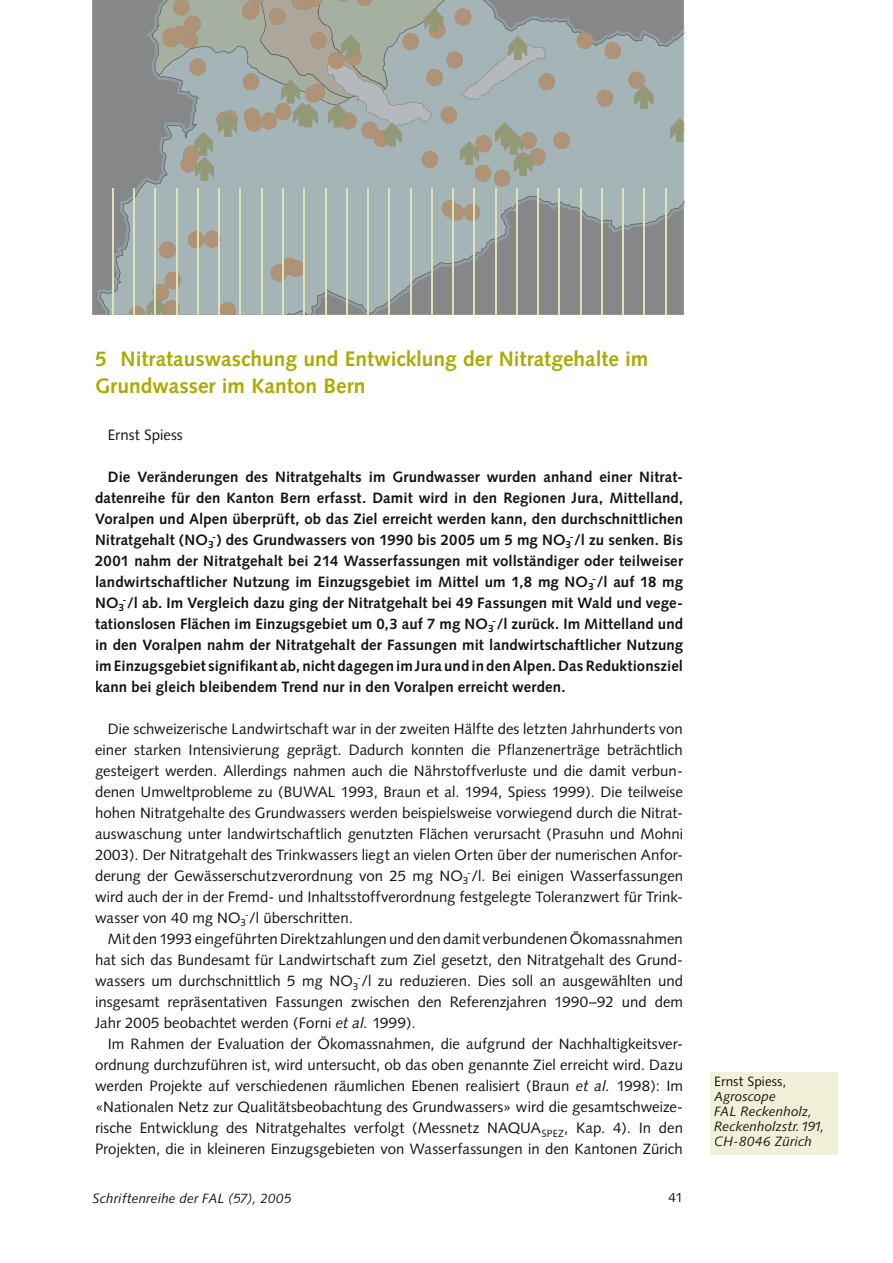
<style>
.page{position:relative;width:893px;height:1263px;background:#fff}
.page>*{position:absolute;margin:0;border:0;box-sizing:border-box;transform-origin:0 0}
.t1{font:700 21px/27px "Syntax";color:#abaa00}
.t2{font:15px/21px "Syntax";color:#141314;text-align:justify}
.t3{font:700 15px/21px "Syntax";letter-spacing:.01em;color:#141314;text-align:justify}
.t4{font:italic 13.5px/15px "Syntax";letter-spacing:.005em;color:#141411}
.t5{font:italic 13.5px "Syntax";letter-spacing:.005em;color:#141314}
.t6{font:13.5px "Syntax";letter-spacing:.01em;color:#141411}
.t7{font:13.5px "Syntax";color:#141314}
.s1{font-style:italic}
</style>
<div class="page">
<svg style="left:100px;top:0;width:585px;height:315px;background:#9ea5a3"></svg>
<hr style="left:112px;top:188px;width:2px;height:127px;background:#e0e2b5">
<hr style="left:133px;top:188px;width:2px;height:127px;background:#e0e2b5">
<hr style="left:155px;top:188px;width:1px;height:127px;background:#e0e2b5">
<hr style="left:176px;top:188px;width:1px;height:127px;background:#e0e2b5">
<hr style="left:197px;top:188px;width:2px;height:127px;background:#e0e2b5">
<hr style="left:218px;top:188px;width:2px;height:127px;background:#e0e2b5">
<hr style="left:240px;top:188px;width:1px;height:127px;background:#e0e2b5">
<hr style="left:261px;top:188px;width:1px;height:127px;background:#e0e2b5">
<hr style="left:282px;top:188px;width:2px;height:127px;background:#e0e2b5">
<hr style="left:303px;top:188px;width:2px;height:127px;background:#e0e2b5">
<hr style="left:325px;top:188px;width:1px;height:127px;background:#e0e2b5">
<hr style="left:346px;top:188px;width:2px;height:127px;background:#e0e2b5">
<hr style="left:367px;top:188px;width:2px;height:127px;background:#e0e2b5">
<hr style="left:389px;top:188px;width:1px;height:127px;background:#e0e2b5">
<hr style="left:410px;top:188px;width:1px;height:127px;background:#e0e2b5">
<hr style="left:431px;top:188px;width:2px;height:127px;background:#e0e2b5">
<hr style="left:452px;top:188px;width:2px;height:127px;background:#e0e2b5">
<hr style="left:474px;top:188px;width:1px;height:127px;background:#e0e2b5">
<hr style="left:495px;top:188px;width:1px;height:127px;background:#e0e2b5">
<hr style="left:516px;top:188px;width:2px;height:127px;background:#e0e2b5">
<hr style="left:537px;top:188px;width:2px;height:127px;background:#e0e2b5">
<hr style="left:559px;top:188px;width:1px;height:127px;background:#e0e2b5">
<hr style="left:580px;top:188px;width:1px;height:127px;background:#e0e2b5">
<hr style="left:601px;top:188px;width:2px;height:127px;background:#e0e2b5">
<hr style="left:622px;top:188px;width:2px;height:127px;background:#e0e2b5">
<hr style="left:644px;top:188px;width:1px;height:127px;background:#e0e2b5">
<hr style="left:665px;top:188px;width:1px;height:127px;background:#e0e2b5">
<div style="left:710px;top:1072px;width:127px;height:82px;background:#f1f0d9"></div>
<img style="left:305px;top:84px;width:20px;height:19px">
<img style="left:163px;top:0;width:31px;height:47px">
<img style="left:250px;top:0;width:97px;height:4px">
<h1 class="t1" style="left:95px;top:347px;width:555px">5 Nitratauswaschung und Entwicklung der Nitratgehalte im<br>Grundwasser im Kanton Bern</h1>
<p class="t2" style="left:108px;top:426px;width:76px">Ernst Spiess</p>
<p class="t3" style="left:95px;top:468px;width:590px;text-indent:13px">Die Veränderungen des Nitratgehalts im Grundwasser wurden anhand einer Nitrat&shy;datenreihe für den Kanton Bern erfasst. Damit wird in den Regionen Jura, Mittelland, Voralpen und Alpen überprüft, ob das Ziel erreicht werden kann, den durchschnittlichen Nitratgehalt (NO<sub>3</sub><sup>-</sup>) des Grundwassers von 1990 bis 2005 um 5 mg NO<sub>3</sub><sup>-</sup>/l zu senken. Bis 2001 nahm der Nitratgehalt bei 214 Wasserfassungen mit vollständiger oder teilweiser landwirtschaftlicher Nutzung im Einzugsgebiet im Mittel um 1,8 mg NO<sub>3</sub><sup>-</sup>/l auf 18 mg NO<sub>3</sub><sup>-</sup>/l ab. Im Vergleich dazu ging der Nitratgehalt bei 49 Fassungen mit Wald und vege&shy;tationslosen Flächen im Einzugsgebiet um 0,3 auf 7 mg NO<sub>3</sub><sup>-</sup>/l zurück. Im Mittelland und in den Voralpen nahm der Nitratgehalt der Fassungen mit landwirtschaftlicher Nutzung im Einzugsgebiet signifikant ab, nicht dagegen im Jura und in den Alpen. Das Reduktionsziel kann bei gleich bleibendem Trend nur in den Voralpen erreicht werden.</p>
<p class="t2" style="left:95px;top:720px;width:590px;text-indent:13px">Die schweizerische Landwirtschaft war in der zweiten Hälfte des letzten Jahrhunderts von einer starken Intensivierung geprägt. Dadurch konnten die Pflanzenerträge beträchtlich gesteigert werden. Allerdings nahmen auch die Nährstoffverluste und die damit verbun&shy;denen Umweltprobleme zu (BUWAL 1993, Braun et al. 1994, Spiess 1999). Die teilweise hohen Nitratgehalte des Grundwassers werden beispielsweise vorwiegend durch die Nitrat&shy;auswaschung unter landwirtschaftlich genutzten Flächen verursacht (Prasuhn und Mohni 2003). Der Nitratgehalt des Trinkwassers liegt an vielen Orten über der numerischen Anfor&shy;derung der Gewässerschutzverordnung von 25 mg NO<sub>3</sub><sup>-</sup>/l. Bei einigen Wasserfassungen wird auch der in der Fremd- und Inhaltsstoffverordnung festgelegte Toleranzwert für Trink&shy;wasser von 40 mg NO<sub>3</sub><sup>-</sup>/l überschritten.</p>
<p class="t2" style="left:95px;top:930px;width:590px;text-indent:13px">Mit den 1993 eingeführten Direktzahlungen und den damit verbundenen Ökomassnahmen hat sich das Bundesamt für Landwirtschaft zum Ziel gesetzt, den Nitratgehalt des Grund&shy;wassers um durchschnittlich 5 mg NO<sub>3</sub><sup>-</sup>/l zu reduzieren. Dies soll an ausgewählten und insgesamt repräsentativen Fassungen zwischen den Referenzjahren 1990–92 und dem Jahr 2005 beobachtet werden (Forni <span class="s1">et al.</span> 1999).</p>
<p class="t2" style="left:95px;top:1035px;width:590px;text-indent:13px">Im Rahmen der Evaluation der Ökomassnahmen, die aufgrund der Nachhaltigkeitsver&shy;ordnung durchzuführen ist, wird untersucht, ob das oben genannte Ziel erreicht wird. Dazu werden Projekte auf verschiedenen räumlichen Ebenen realisiert (Braun <span class="s1">et al.</span> 1998): Im «Nationalen Netz zur Qualitätsbeobachtung des Grundwassers» wird die gesamtschweize&shy;rische Entwicklung des Nitratgehaltes verfolgt (Messnetz NAQUA<sub>SPEZ</sub>, Kap. 4). In den Projekten, die in kleineren Einzugsgebieten von Wasserfassungen in den Kantonen Zürich</p>
<p class="t5" style="left:93px;top:1192px;width:200px">Schriftenreihe der FAL (57), 2005</p>
<p class="t7" style="left:669px;top:1192px;width:16px">41</p>
<p class="t6" style="left:714px;top:1076px;width:74px">Ernst Spiess,</p>
<p class="t4" style="left:714px;top:1090px;width:112px">Agroscope<br>FAL Reckenholz,<br>Reckenholzstr. 191,<br>CH-8046 Zürich</p>
</div>
